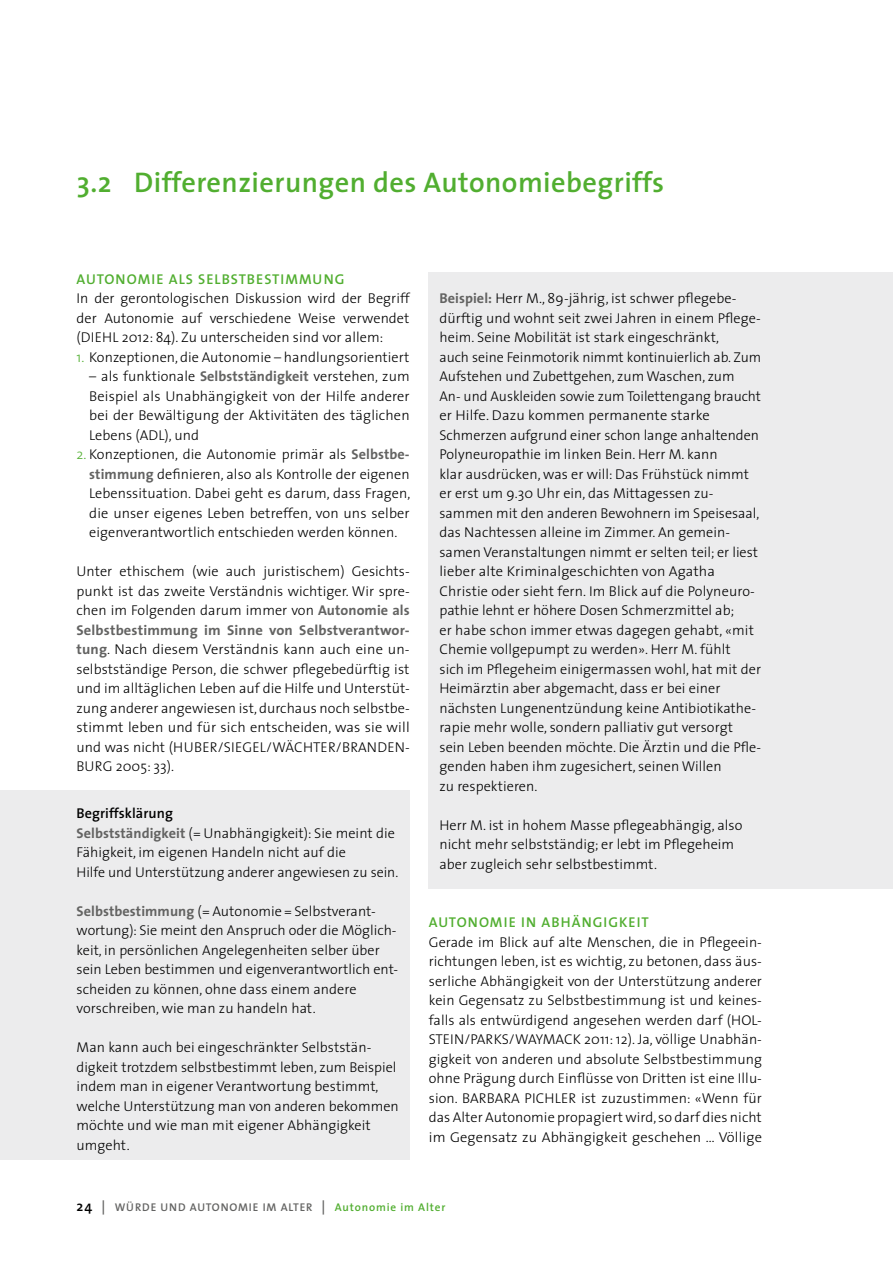
<style>
.page{position:relative;width:893px;height:1263px;background:#fff}
.page>*{position:absolute;margin:0;border:0;box-sizing:border-box;transform-origin:0 0}
._04_t_grün{font:600 28.5px "The Sans";letter-spacing:.015em;color:#51ae30}
._07_gt{font:300 14.25px/19.5px "The Sans";letter-spacing:.005em;color:#000;text-align:justify}
._13_Kasten_gt{font:300 14.25px/19.5px "The Sans";letter-spacing:.005em;color:#000}
._05_ut__gruen{font:600 14.25px "The Sans";letter-spacing:.075em;color:#51ae30}
._11_Kasten_UT{font:600 14.25px "The Sans";letter-spacing:.005em;color:#000}
._05_ut__gruen-2{font:600 11.25px "The Sans";letter-spacing:.075em;color:#636362}
.s1{color:#51ae30}
.s2{font-weight:700;color:#636362}
.s3{font-size:14.25px;color:#000}
.s4{font-size:14.25px}
</style>
<div class="page">
<div style="left:0;top:791px;width:410px;height:369px;background:#ececed"></div>
<div style="left:429px;top:272px;width:464px;height:616px;background:#ececed"></div>
<p class="_04_t_grün" style="left:77px;top:158px;width:589px">3.2 Differenzierungen des Autonomiebegriffs</p>
<p class="_05_ut__gruen" style="left:77px;top:267px;width:269px">AUTONOMIE ALS SELBSTBESTIMMUNG</p>
<p class="_07_gt" style="left:77px;top:288px;width:335px">In der gerontologischen Diskussion wird der Begriff der Autonomie auf verschiedene Weise verwendet (DIEHL 2012: 84). Zu unterscheiden sind vor allem:</p>
<p class="_07_gt" style="left:77px;top:347px;width:334px"><span class="s1">1.</span> Konzeptionen, die Autonomie – handlungsorientiert</p>
<p class="_07_gt" style="left:89px;top:366px;width:322px">– als funktionale <span class="s2">Selbstständigkeit</span> verstehen, zum Beispiel als Unabhängigkeit von der Hilfe anderer bei der Bewältigung der Aktivitäten des täglichen Lebens (ADL), und</p>
<p class="_07_gt" style="left:89px;top:444px;width:323px;text-indent:-13px"><span class="s1">2.</span> Konzeptionen, die Autonomie primär als <span class="s2">Selbstbe&shy;stimmung</span> definieren, also als Kontrolle der eigenen Lebenssituation. Dabei geht es darum, dass Fragen, die unser eigenes Leben betreffen, von uns selber eigenverantwortlich entschieden werden können.</p>
<p class="_07_gt" style="left:77px;top:561px;width:335px">Unter ethischem (wie auch juristischem) Gesichts&shy;punkt ist das zweite Verständnis wichtiger. Wir spre&shy;chen im Folgenden darum immer von <span class="s2">Autonomie als Selbstbestimmung im Sinne von Selbstverantwor&shy;tung</span>. Nach diesem Verständnis kann auch eine un&shy;selbstständige Person, die schwer pflegebedürftig ist und im alltäglichen Leben auf die Hilfe und Unterstüt&shy;zung anderer angewiesen ist, durchaus noch selbstbe&shy;stimmt leben und für sich entscheiden, was sie will und was nicht (HUBER/SIEGEL/WÄCHTER/BRANDEN-BURG 2005: 33).</p>
<p class="_11_Kasten_UT" style="left:77px;top:801px;width:98px">Begriffsklärung</p>
<p class="_13_Kasten_gt" style="left:77px;top:822px;width:323px"><span class="s2">Selbstständigkeit</span> (=Unabhängigkeit): Sie meint die<br>Fähigkeit, im eigenen Handeln nicht auf die<br>Hilfe und Unterstützung anderer angewiesen zu sein.</p>
<p class="_13_Kasten_gt" style="left:77px;top:900px;width:322px"><span class="s2">Selbstbestimmung</span> (=Autonomie=Selbstverant&shy;wortung): Sie meint den Anspruch oder die Möglich&shy;keit, in persönlichen Angelegenheiten selber über sein Leben bestimmen und eigenverantwortlich ent&shy;scheiden zu können, ohne dass einem andere vorschreiben, wie man zu handeln hat.</p>
<p class="_13_Kasten_gt" style="left:77px;top:1037px;width:324px">Man kann auch bei eingeschränkter Selbststän&shy;digkeit trotzdem selbstbestimmt leben, zum Beispiel indem man in eigener Verantwortung bestimmt, welche Unterstützung man von anderen bekommen möchte und wie man mit eigener Abhängigkeit umgeht.</p>
<p class="_07_gt" style="left:439px;top:288px;width:323px;text-align:left"><span class="s2">Beispiel:</span> Herr M., 89-jährig, ist schwer pflegebe&shy;dürftig und wohnt seit zwei Jahren in einem Pflege&shy;heim. Seine Mobilität ist stark eingeschränkt,<br>auch seine Feinmotorik nimmt kontinuierlich ab. Zum Aufstehen und Zubettgehen, zum Waschen, zum<br>An- und Auskleiden sowie zum Toilettengang braucht er Hilfe. Dazu kommen permanente starke Schmerzen aufgrund einer schon lange anhaltenden Polyneuropathie im linken Bein. Herr M. kann<br>klar ausdrücken, was er will: Das Frühstück nimmt er erst um 9.30 Uhr ein, das Mittagessen zu&shy;sammen mit den anderen Bewohnern im Speisesaal, das Nachtessen alleine im Zimmer. An gemein&shy;samen Veranstaltungen nimmt er selten teil; er liest lieber alte Kriminalgeschichten von Agatha Christie oder sieht fern. Im Blick auf die Polyneuro&shy;pathie lehnt er höhere Dosen Schmerzmittel ab;<br>er habe schon immer etwas dagegen gehabt, «mit Chemie vollgepumpt zu werden». Herr M. fühlt<br>sich im Pflegeheim einigermassen wohl, hat mit der Heimärztin aber abgemacht, dass er bei einer nächsten Lungenentzündung keine Antibiotikathe&shy;rapie mehr wolle, sondern palliativ gut versorgt sein Leben beenden möchte. Die Ärztin und die Pfle&shy;genden haben ihm zugesichert, seinen Willen<br>zu -respektieren.</p>
<p class="_13_Kasten_gt" style="left:439px;top:815px;width:305px">Herr M. ist in hohem Masse pflegeabhängig, also nicht mehr selbstständig; er lebt im Pflegeheim aber zugleich sehr selbstbestimmt.</p>
<p class="_05_ut__gruen" style="left:429px;top:910px;width:222px">AUTONOMIE IN ABHÄNGIGKEIT</p>
<p class="_07_gt" style="left:429px;top:932px;width:335px">Gerade im Blick auf alte Menschen, die in Pflegeein&shy;richtungen leben, ist es wichtig, zu betonen, dass äus&shy;serliche Abhängigkeit von der Unterstützung anderer kein Gegensatz zu Selbstbestimmung ist und keines&shy;falls als entwürdigend angesehen werden darf (HOL-STEIN/PARKS/WAYMACK 2011: 12). Ja, völlige Unabhän&shy;gigkeit von anderen und absolute Selbstbestimmung ohne Prägung durch Einflüsse von Dritten ist eine Illu&shy;sion. BARBARA PICHLER ist zuzustimmen: «Wenn für das Alter Autonomie propagiert wird, so darf dies nicht im Gegensatz zu Abhängigkeit geschehen … Völlige</p>
<p class="_05_ut__gruen-2" style="left:77px;top:1197px;width:370px"><span class="s3">24</span> <span class="s4">|</span> WÜRDE UND AUTONOMIE IM ALTER <span class="s4">|</span> <span class="s1">Autonomie im Alter</span></p>
</div>
